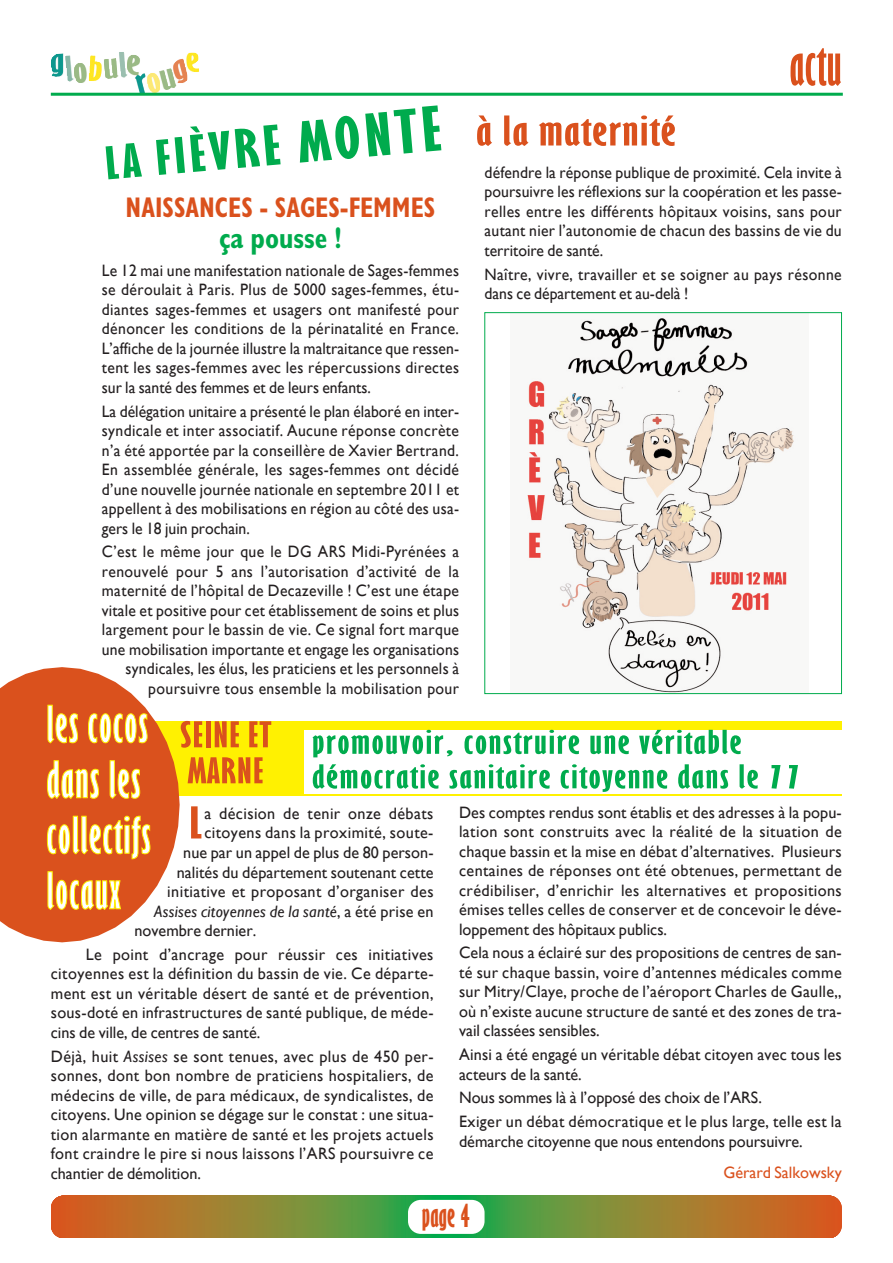
<style>
.page{position:relative;width:893px;height:1263px;background:#fff}
.page>*{position:absolute;margin:0;border:0;box-sizing:border-box;transform-origin:0 0}
.t1{font:700 extra-condensed 63px "Giltus D";color:#da511d}
.t2{font:700 extra-condensed 55.5px/55.5px "Giltus D";letter-spacing:.025em;color:#fff}
.t3{font:700 extra-condensed 49.5px "Giltus D";color:#00ab4d;scale:1.52 1}
.t4{font:700 extra-condensed 48.15px "Giltus D";color:#da511d;scale:1.5 1}
.t5{font:700 extra-condensed 45px "Giltus D";letter-spacing:.015em;color:#da511d;scale:1.52 1}
.t6{font:700 extra-condensed 39px/36px "Giltus D";letter-spacing:.005em;color:#da511d;scale:1.39 1}
.t7{font:700 extra-condensed 36px/34.5px "Giltus D";letter-spacing:.025em;color:#00ab4d;scale:1.5 1}
.t8{font:700 extra-condensed 36px "Giltus D";color:#da511d}
.t9{font:700 condensed 30px "Gill Sans";color:#00ab4d;scale:.9 1}
.t10{font:700 condensed 28.5px "Gill Sans";color:#da511d;scale:.9 1}
.t11{font:16.5px/19.5px "Gill Sans";letter-spacing:.015em;color:#231f20;text-align:justify}
.t12{font:16.5px/19.5px "Gill Sans";letter-spacing:.015em;color:#231f20;text-align:justify;scale:.95 1}
.t13{font:italic 16.5px "Gill Sans";letter-spacing:.02em;color:#231f20}
.t14{font:16.5px "Gill Sans";color:#da511d}
.s1{font-size:51px}
.s2{font-size:52.5px}
.s3{font-size:54px}
.s4{font-size:55.5px}
.s5{font-size:57px}
.s6{font-size:58.5px}
.s7{font-size:60px}
.s8{font-size:61.5px}
.s9{font-size:63px}
.s10{font-size:64.5px}
.s11{font-size:66px}
.s12{font-size:67.5px}
.s13{font-style:normal}
.s14{font-style:italic}
</style>
<div class="page">
<div style="left:51px;top:721px;width:791px;height:75px;background:#fff101"></div>
<svg style="left:53px;top:1195px;width:787px;height:43px;background:#a47c30"></svg>
<div style="left:348px;top:1195px;width:196px;height:43px;background:#5f9c42"></div>
<div style="left:357px;top:1195px;width:179px;height:43px;background:#599d43"></div>
<div style="left:365px;top:1195px;width:162px;height:43px;background:#529e44"></div>
<div style="left:372px;top:1195px;width:148px;height:43px;background:#4c9f45"></div>
<div style="left:378px;top:1195px;width:137px;height:43px;background:#48a046"></div>
<div style="left:381px;top:1195px;width:131px;height:43px;background:#44a146"></div>
<div style="left:384px;top:1195px;width:124px;height:43px;background:#3ea146"></div>
<div style="left:388px;top:1195px;width:117px;height:43px;background:#39a247"></div>
<div style="left:391px;top:1195px;width:110px;height:43px;background:#34a347"></div>
<div style="left:395px;top:1195px;width:103px;height:43px;background:#2fa348"></div>
<div style="left:398px;top:1195px;width:96px;height:43px;background:#2aa448"></div>
<div style="left:402px;top:1195px;width:89px;height:43px;background:#24a448"></div>
<div style="left:405px;top:1195px;width:82px;height:43px;background:#1fa549"></div>
<svg style="left:407px;top:1195px;width:79px;height:43px"></svg>
<div style="left:424px;top:1195px;width:45px;height:43px;background:#0aa84b"></div>
<div style="left:429px;top:1195px;width:34px;height:43px;background:#05a94b"></div>
<div style="left:432px;top:1195px;width:28px;height:43px;background:#01a94b"></div>
<div style="left:408px;top:1200px;width:77px;height:34px;background:#fff;border-radius:13px"></div>
<img style="left:51px;top:52px;width:148px;height:41px">
<hr style="left:51px;top:93px;width:792px;height:3px;background:#00ab4d">
<div style="left:304px;top:730px;width:542px;height:63px;background:#fff"></div>
<svg style="left:0;top:667px;width:180px;height:275px;background:#df693a"></svg>
<img style="left:527px;top:318px;width:267px;height:374px">
<div style="left:485px;top:312px;width:357px;height:382px;border:1px solid #00ab4d"></div>
<h1 class="t1" style="left:790px;top:40px;width:54px">actu</h1>
<h3 class="t3" style="left:103px;top:144px;width:225px;rotate:-5deg">L<span class="s1">A</span> <span class="s2">F</span><span class="s3">I</span><span class="s4">È</span><span class="s5">V</span><span class="s6">R</span><span class="s7">E</span><span class="s8">M</span><span class="s9">O</span><span class="s10">N</span><span class="s11">T</span><span class="s12">E</span></h3>
<h3 class="t5" style="left:476px;top:113px;width:133px">à la maternité</h3>
<p class="t12" style="left:485px;top:162px;width:378px">défendre la réponse publique de proximité. Cela invite à poursuivre les réflexions sur la coopération et les passe&shy;relles entre les différents hôpitaux voisins, sans pour autant nier l’autonomie de chacun des bassins de vie du territoire de santé.</p>
<p class="t12" style="left:485px;top:264px;width:377px">Naître, vivre, travailler et se soigner au pays résonne dans ce département et au-delà !</p>
<h3 class="t10" style="left:126px;top:197px;width:345px">NAISSANCES - SAGES-FEMMES</h3>
<h3 class="t9" style="left:219px;top:227px;width:138px">ça pousse !</h3>
<p class="t12" style="left:102px;top:260px;width:378px">Le 12 mai une manifestation nationale de Sages-femmes se déroulait à Paris. Plus de 5000 sages-femmes, étu&shy;diantes sages-femmes et usagers ont manifesté pour dénoncer les conditions de la périnatalité en France.<br>L’affiche de la journée illustre la maltraitance que ressen&shy;tent les sages-femmes avec les répercussions directes sur la santé des femmes et de leurs enfants.</p>
<p class="t12" style="left:102px;top:401px;width:378px">La délégation unitaire a présenté le plan élaboré en inter&shy;syndicale et inter associatif. Aucune réponse concrète n’a été apportée par la conseillère de Xavier Bertrand.<br>En assemblée générale, les sages-femmes ont décidé d’une nouvelle journée nationale en septembre 2011 et appellent à des mobilisations en région au côté des usa&shy;gers le 18 juin prochain.</p>
<p class="t12" style="left:102px;top:542px;width:378px;text-align:right">C’est le même jour que le DG ARS Midi-Pyrénées a renouvelé pour 5 ans l’autorisation d’activité de la maternité de l’hôpital de Decazeville ! C’est une étape vitale et positive pour cet établissement de soins et plus largement pour le bassin de vie. Ce signal fort marque une mobilisation importante et engage les organisations syndicales, les élus, les praticiens et les personnels à poursuivre tous ensemble la mobilisation pour</p>
<h2 class="t2" style="left:47px;top:698px;width:106px">les cocos dans les collectifs locaux</h2>
<h3 class="t6" style="left:180px;top:717px;width:68px">SEINE ET<br>MARNE</h3>
<h3 class="t4" style="left:189px;top:804px;width:10px">L</h3>
<p class="t11" style="left:204px;top:803px;width:231px">a décision de tenir onze débats</p>
<h3 class="t7" style="left:312px;top:726px;width:328px">promouvoir, construire une véritable démocratie sanitaire citoyenne dans le 77</h3>
<p class="t11" style="left:459px;top:802px;width:384px">Des comptes rendus sont établis et des adresses à la popu&shy;lation sont construits avec la réalité de la situation de chaque bassin et la mise en débat d’alternatives. Plusieurs centaines de réponses ont été obtenues, permettant de crédibiliser, d’enrichir les alternatives et propositions émises telles celles de conserver et de concevoir le déve&shy;loppement des hôpitaux publics.</p>
<p class="t11" style="left:459px;top:943px;width:384px">Cela nous a éclairé sur des propositions de centres de san&shy;té sur chaque bassin, voire d’antennes médicales comme sur Mitry/Claye, proche de l’aéroport Charles de Gaulle,, où n’existe aucune structure de santé et des zones de tra&shy;vail classées sensibles.</p>
<p class="t11" style="left:459px;top:1045px;width:384px">Ainsi a été engagé un véritable débat citoyen avec tous les acteurs de la santé.</p>
<p class="t11" style="left:459px;top:1086px;width:384px;line-height:23.7px">Nous sommes là à l’opposé des choix de l’ARS.<br>Exiger un débat démocratique et le plus large, telle est la</p>
<p class="t11" style="left:459px;top:1131px;width:345px">démarche citoyenne que nous entendons poursuivre.</p>
<p class="t14" style="left:723px;top:1163px;width:120px">Gérard Salkowsky</p>
<h3 class="t8" style="left:422px;top:1201px;width:50px">page 4</h3>
<p class="t11" style="left:204px;top:823px;width:231px">citoyens dans la proximité, soute-</p>
<p class="t11" style="left:183px;top:842px;width:252px">nue par un appel de plus de 80 person-</p>
<p class="t11" style="left:177px;top:862px;width:258px">nalités du département soutenant cette</p>
<p class="t11" style="left:167px;top:881px;width:268px">initiative et proposant d’organiser des</p>
<p class="t13" style="left:154px;top:901px;width:281px">Assises citoyennes de la santé<span class="s13">, a été prise en</span></p>
<p class="t11" style="left:135px;top:920px;width:123px">novembre dernier.</p>
<p class="t11" style="left:51px;top:944px;width:384px;text-indent:35px">Le point d’ancrage pour réussir ces initiatives citoyennes est la définition du bassin de vie. Ce départe&shy;ment est un véritable désert de santé et de prévention, sous-doté en infrastructures de santé publique, de méde&shy;cins de ville, de centres de santé.</p>
<p class="t11" style="left:51px;top:1046px;width:384px">Déjà, huit <span class="s14">Assises</span> se sont tenues, avec plus de 450 per&shy;sonnes, dont bon nombre de praticiens hospitaliers, de médecins de ville, de para médicaux, de syndicalistes, de citoyens. Une opinion se dégage sur le constat : une situa&shy;tion alarmante en matière de santé et les projets actuels font craindre le pire si nous laissons l’ARS poursuivre ce chantier de démolition.</p>
</div>
